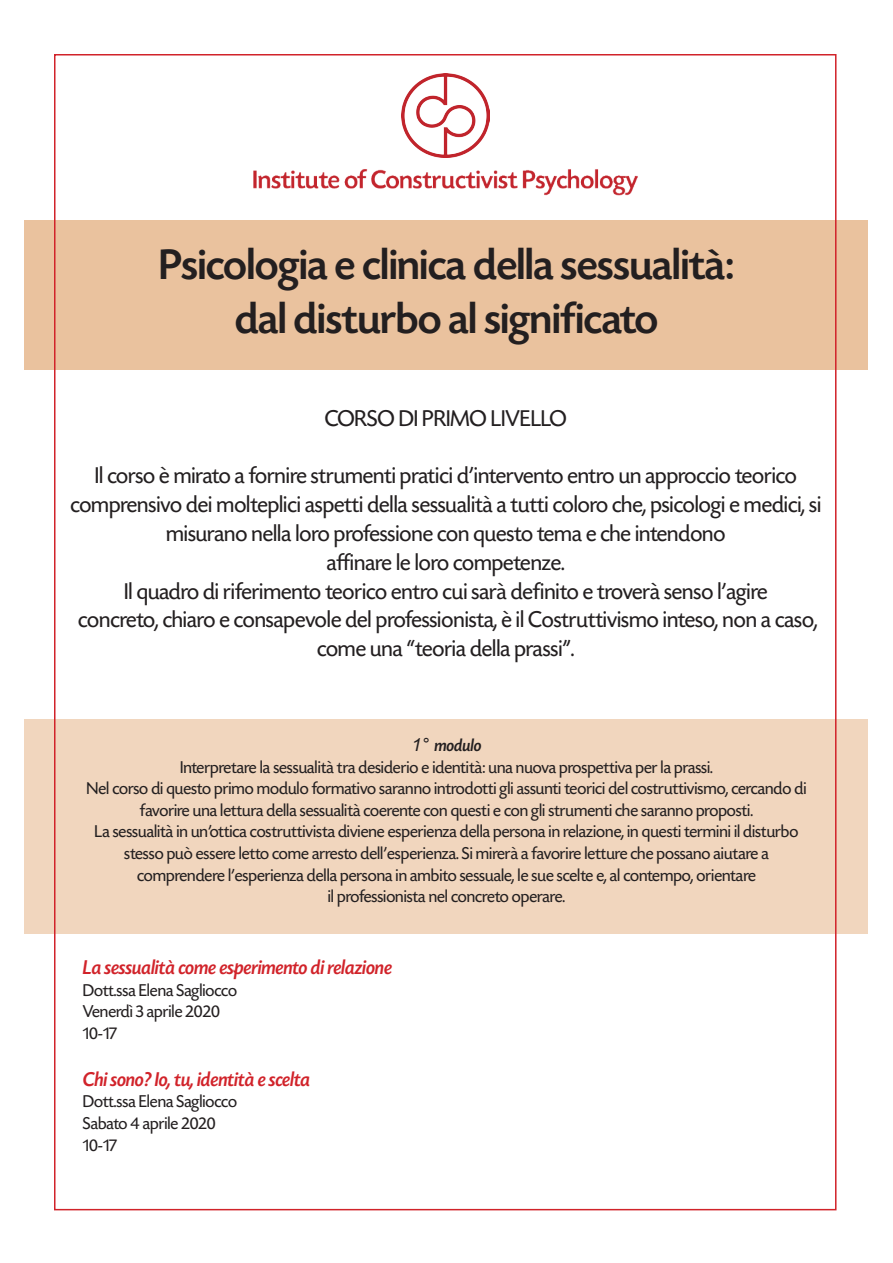
<style>
.page{position:relative;width:893px;height:1263px;background:#fff}
.page>*{position:absolute;margin:0;border:0;box-sizing:border-box;transform-origin:0 0}
.t1{font:500 45px/54px "Today SHOP";color:#231f20;text-align:center}
.t2{font:24px/28.8px "Today SHOP";color:#231f20;text-align:center}
.t3{font:italic 500 21px "Today SHOP";color:#d1232a}
.t4{font:18px/21.6px "Today SHOP";color:#231f20}
.s1{font-family:"Arial";font-style:italic}
.s2{font-weight:500;font-style:italic}
</style>
<div class="page">
<div style="left:25px;top:220px;width:843px;height:149px;background:#eac29e"></div>
<div style="left:25px;top:719px;width:843px;height:214px;background:#f1d6be"></div>
<img style="left:253px;top:169px;width:385px;height:27px">
<img style="left:402px;top:74px;width:88px;height:84px">
<h1 class="t1" style="left:159px;top:239px;width:576px">Psicologia e clinica della sessualità: dal disturbo al significato</h1>
<h2 class="t2" style="left:325px;top:404px;width:243px">CORSO DI PRIMO LIVELLO</h2>
<p class="t2" style="left:70px;top:462px;width:752px">Il corso è mirato a fornire strumenti pratici d’intervento entro un approccio teorico comprensivo dei molteplici aspetti della sessualità a tutti coloro che, psicologi e medici, si misurano nella loro professione con questo tema e che intendono<br>affinare le loro competenze.<br>Il quadro di riferimento teorico entro cui sarà definito e troverà senso l’agire<br>concreto, chiaro e consapevole del professionista, è il Costruttivismo inteso, non a caso, come una “teoria della prassi”.</p>
<p class="t4" style="left:87px;top:735px;width:721px;text-align:center"><span class="s1">1°</span> <span class="s2">modulo<br></span>Interpretare la sessualità tra desiderio e identità: una nuova prospettiva per la prassi.<br>Nel corso di questo primo modulo formativo saranno introdotti gli assunti teorici del costruttivismo, cercando di favorire una lettura della sessualità coerente con questi e con gli strumenti che saranno proposti.<br>La sessualità in un’ottica costruttivista diviene esperienza della persona in relazione, in questi termini il disturbo stesso può essere letto come arresto dell’esperienza. Si mirerà a favorire letture che possano aiutare a comprendere l’esperienza della persona in ambito sessuale, le sue scelte e, al contempo, orientare<br>il professionista nel concreto operare.</p>
<p class="t3" style="left:83px;top:957px;width:310px">La sessualità come esperimento di relazione</p>
<p class="t4" style="left:83px;top:980px;width:156px">Dott.ssa Elena Sagliocco<br>Venerdì 3 aprile 2020<br>10-17</p>
<p class="t3" style="left:83px;top:1068px;width:229px">Chi sono? Io, tu, identità e scelta</p>
<p class="t4" style="left:83px;top:1091px;width:156px">Dott.ssa Elena Sagliocco<br>Sabato 4 aprile 2020<br>10-17</p>
</div>
